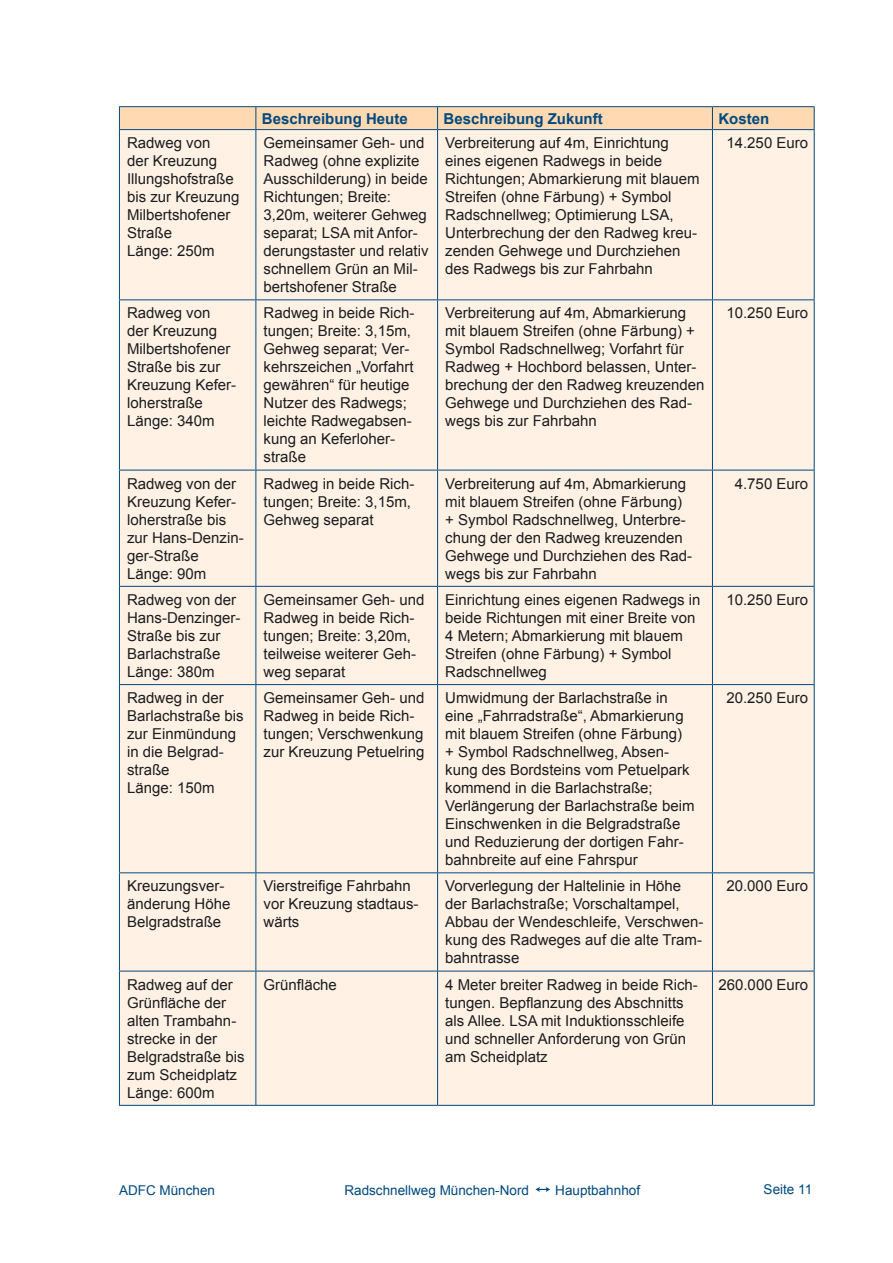
<style>
.page{position:relative;width:893px;height:1263px;background:#fff}
.page>*{position:absolute;margin:0;border:0;box-sizing:border-box;transform-origin:0 0}
.Tabelleneinträge_lin{font:15px/18px "Arial";color:#1b1c20}
.Tabelleneintrag_rech{font:15px "Arial";color:#1b1c20}
.Tabellenüberschrift{font:700 15px "Arial";color:#00497e}
.t1{font:13.5px "Arial";color:#00497e}
</style>
<div class="page">
<svg style="left:535px;top:1187px;width:15px;height:5px"></svg>
<div style="left:120px;top:130px;width:694px;height:975px;background:#fff2e5"></div>
<hr style="left:119px;top:106px;width:137px;height:1px;background:#00497e">
<hr style="left:256px;top:106px;width:182px;height:1px;background:#00497e">
<hr style="left:438px;top:106px;width:274px;height:1px;background:#00497e">
<hr style="left:712px;top:106px;width:103px;height:1px;background:#00497e">
<div style="left:119px;top:107px;width:696px;height:22px;background:#ffd9b2"></div>
<hr style="left:119px;top:129px;width:137px;height:1px;background:#00497e">
<hr style="left:119px;top:130px;width:1px;height:169px;background:#00497e">
<hr style="left:256px;top:129px;width:182px;height:1px;background:#00497e">
<hr style="left:255px;top:130px;width:1px;height:169px;background:#00497e">
<hr style="left:438px;top:129px;width:274px;height:1px;background:#00497e">
<hr style="left:437px;top:130px;width:1px;height:169px;background:#00497e">
<hr style="left:712px;top:129px;width:103px;height:1px;background:#00497e">
<hr style="left:712px;top:130px;width:1px;height:169px;background:#00497e">
<hr style="left:814px;top:130px;width:1px;height:169px;background:#00497e">
<hr style="left:119px;top:299px;width:137px;height:1px;background:#00497e">
<hr style="left:119px;top:300px;width:1px;height:170px;background:#00497e">
<hr style="left:256px;top:299px;width:182px;height:1px;background:#00497e">
<hr style="left:255px;top:300px;width:1px;height:170px;background:#00497e">
<hr style="left:438px;top:299px;width:274px;height:1px;background:#00497e">
<hr style="left:437px;top:300px;width:1px;height:170px;background:#00497e">
<hr style="left:712px;top:299px;width:103px;height:1px;background:#00497e">
<hr style="left:712px;top:300px;width:1px;height:170px;background:#00497e">
<hr style="left:814px;top:300px;width:1px;height:170px;background:#00497e">
<hr style="left:119px;top:470px;width:137px;height:1px;background:#00497e">
<hr style="left:119px;top:470px;width:1px;height:116px;background:#00497e">
<hr style="left:256px;top:470px;width:182px;height:1px;background:#00497e">
<hr style="left:255px;top:470px;width:1px;height:116px;background:#00497e">
<hr style="left:438px;top:470px;width:274px;height:1px;background:#00497e">
<hr style="left:437px;top:470px;width:1px;height:116px;background:#00497e">
<hr style="left:712px;top:470px;width:103px;height:1px;background:#00497e">
<hr style="left:712px;top:470px;width:1px;height:116px;background:#00497e">
<hr style="left:814px;top:470px;width:1px;height:116px;background:#00497e">
<hr style="left:119px;top:586px;width:137px;height:1px;background:#00497e">
<hr style="left:119px;top:587px;width:1px;height:97px;background:#00497e">
<hr style="left:256px;top:586px;width:182px;height:1px;background:#00497e">
<hr style="left:255px;top:587px;width:1px;height:97px;background:#00497e">
<hr style="left:438px;top:586px;width:274px;height:1px;background:#00497e">
<hr style="left:437px;top:587px;width:1px;height:97px;background:#00497e">
<hr style="left:712px;top:586px;width:103px;height:1px;background:#00497e">
<hr style="left:712px;top:587px;width:1px;height:97px;background:#00497e">
<hr style="left:814px;top:587px;width:1px;height:97px;background:#00497e">
<hr style="left:119px;top:684px;width:137px;height:1px;background:#00497e">
<hr style="left:119px;top:685px;width:1px;height:187px;background:#00497e">
<hr style="left:256px;top:684px;width:182px;height:1px;background:#00497e">
<hr style="left:255px;top:685px;width:1px;height:187px;background:#00497e">
<hr style="left:438px;top:684px;width:274px;height:1px;background:#00497e">
<hr style="left:437px;top:685px;width:1px;height:187px;background:#00497e">
<hr style="left:712px;top:684px;width:103px;height:1px;background:#00497e">
<hr style="left:712px;top:685px;width:1px;height:187px;background:#00497e">
<hr style="left:814px;top:685px;width:1px;height:187px;background:#00497e">
<hr style="left:119px;top:872px;width:137px;height:1px;background:#00497e">
<hr style="left:119px;top:873px;width:1px;height:98px;background:#00497e">
<hr style="left:256px;top:872px;width:182px;height:1px;background:#00497e">
<hr style="left:255px;top:873px;width:1px;height:98px;background:#00497e">
<hr style="left:438px;top:872px;width:274px;height:1px;background:#00497e">
<hr style="left:437px;top:873px;width:1px;height:98px;background:#00497e">
<hr style="left:712px;top:872px;width:103px;height:1px;background:#00497e">
<hr style="left:712px;top:873px;width:1px;height:98px;background:#00497e">
<hr style="left:814px;top:873px;width:1px;height:98px;background:#00497e">
<hr style="left:119px;top:971px;width:137px;height:1px;background:#00497e">
<hr style="left:119px;top:971px;width:1px;height:134px;background:#00497e">
<hr style="left:256px;top:971px;width:182px;height:1px;background:#00497e">
<hr style="left:255px;top:971px;width:1px;height:134px;background:#00497e">
<hr style="left:438px;top:971px;width:274px;height:1px;background:#00497e">
<hr style="left:437px;top:971px;width:1px;height:134px;background:#00497e">
<hr style="left:712px;top:971px;width:103px;height:1px;background:#00497e">
<hr style="left:712px;top:971px;width:1px;height:134px;background:#00497e">
<hr style="left:814px;top:971px;width:1px;height:134px;background:#00497e">
<hr style="left:119px;top:1105px;width:137px;height:1px;background:#00497e">
<hr style="left:256px;top:1105px;width:182px;height:1px;background:#00497e">
<hr style="left:438px;top:1105px;width:274px;height:1px;background:#00497e">
<hr style="left:712px;top:1105px;width:103px;height:1px;background:#00497e">
<p class="Tabellenüberschrift" style="left:262px;top:108px;width:147px">Beschreibung Heute</p>
<p class="Tabellenüberschrift" style="left:444px;top:108px;width:161px">Beschreibung Zukunft</p>
<p class="Tabellenüberschrift" style="left:718px;top:108px;width:52px">Kosten</p>
<p class="Tabelleneinträge_lin" style="left:127px;top:134px;width:114px">Radweg von<br>der Kreuzung<br>Illungshofstraße bis zur Kreuzung<br>Milbertshofener<br>Straße<br>Länge: 250m</p>
<p class="Tabelleneinträge_lin" style="left:264px;top:134px;width:167px">Gemeinsamer Geh- und<br>Radweg (ohne explizite<br>Ausschilderung) in beide<br>Richtungen; Breite:<br>3,20m, weiterer Gehweg separat; LSA mit Anfor&shy;derungstaster und relativ schnellem Grün an Mil&shy;bertshofener Straße</p>
<p class="Tabelleneinträge_lin" style="left:445px;top:134px;width:256px">Verbreiterung auf 4m, Einrichtung eines eigenen Radwegs in beide Richtungen; Abmarkierung mit blauem Streifen (ohne Färbung) + Symbol Radschnellweg; Optimierung LSA, Unterbrechung der den Radweg kreu&shy;zenden Gehwege und Durchziehen des Radwegs bis zur Fahrbahn</p>
<p class="Tabelleneintrag_rech" style="left:726px;top:133px;width:83px">1 4.250 Euro</p>
<p class="Tabelleneinträge_lin" style="left:127px;top:304px;width:110px">Radweg von der Kreuzung<br>Milbertshofener<br>Straße bis zur<br>Kreuzung Kefer&shy;loherstraße<br>Länge: 340m</p>
<p class="Tabelleneinträge_lin" style="left:264px;top:304px;width:152px">Radweg in beide Rich&shy;tungen; Breite: 3,1 5m,<br>Gehweg separat; Ver&shy;kehrszeichen „Vorfahrt gewähren“ für heutige<br>Nutzer des Radwegs; leichte Radwegabsen&shy;kung an Keferloher&shy;straße</p>
<p class="Tabelleneinträge_lin" style="left:445px;top:304px;width:261px">Verbreiterung auf 4m, Abmarkierung mit blauem Streifen (ohne Färbung) + Symbol Radschnellweg; Vorfahrt für Radweg + Hochbord belassen, Unter&shy;brechung der den Radweg kreuzenden Gehwege und Durchziehen des Rad&shy;wegs bis zur Fahrbahn</p>
<p class="Tabelleneintrag_rech" style="left:726px;top:303px;width:83px">1 0.250 Euro</p>
<p class="Tabelleneinträge_lin" style="left:127px;top:475px;width:118px">Radweg von der<br>Kreuzung Kefer&shy;loher-straße bis zur Hans-Denzin&shy;ger-Straße<br>Länge: 90m</p>
<p class="Tabelleneinträge_lin" style="left:264px;top:475px;width:152px">Radweg in beide Rich&shy;tungen; Breite: 3,1 5m,<br>Gehweg separat</p>
<p class="Tabelleneinträge_lin" style="left:445px;top:475px;width:248px">Verbreiterung auf 4m, Abmarkierung mit blauem Streifen (ohne Färbung) + Symbol Radschnellweg, Unterbre&shy;chung der den Radweg kreuzenden<br>Gehwege und Durchziehen des Rad&shy;wegs bis zur Fahrbahn</p>
<p class="Tabelleneintrag_rech" style="left:735px;top:474px;width:75px">4.750 Euro</p>
<p class="Tabelleneinträge_lin" style="left:127px;top:591px;width:115px">Radweg von der<br>Hans-Denzinger-<br>Straße bis zur<br>Barlachstraße<br>Länge: 380m</p>
<p class="Tabelleneinträge_lin" style="left:264px;top:591px;width:162px">Gemeinsamer Geh- und<br>Radweg in beide Rich&shy;tungen; Breite: 3,20m, teilweise weiterer Geh&shy;weg separat</p>
<p class="Tabelleneinträge_lin" style="left:445px;top:591px;width:257px">Einrichtung eines eigenen Radwegs in beide Richtungen mit einer Breite von<br>4 Metern; Abmarkierung mit blauem<br>Streifen (ohne Färbung) + Symbol<br>Radschnellweg</p>
<p class="Tabelleneintrag_rech" style="left:726px;top:590px;width:83px">1 0.250 Euro</p>
<p class="Tabelleneinträge_lin" style="left:127px;top:689px;width:118px">Radweg in der<br>Barlachstraße bis zur Einmündung in die Belgrad&shy;straße<br>Länge: 1 50m</p>
<p class="Tabelleneinträge_lin" style="left:264px;top:689px;width:162px">Gemeinsamer Geh- und<br>Radweg in beide Rich&shy;tungen; Verschwenkung zur Kreuzung Petuelring</p>
<p class="Tabelleneinträge_lin" style="left:445px;top:689px;width:251px">Umwidmung der Barlachstraße in eine „Fahrradstraße“, Abmarkierung mit blauem Streifen (ohne Färbung) + Symbol Radschnellweg, Absen&shy;kung des Bordsteins vom Petuelpark kommend in die Barlachstraße; Verlängerung der Barlachstraße beim Einschwenken in die Belgradstraße und Reduzierung der dortigen Fahr&shy;bahnbreite auf eine Fahrspur</p>
<p class="Tabelleneintrag_rech" style="left:726px;top:688px;width:83px">20.250 Euro</p>
<p class="Tabelleneinträge_lin" style="left:127px;top:877px;width:105px">Kreuzungsver&shy;änderung Höhe<br>Belgradstraße</p>
<p class="Tabelleneinträge_lin" style="left:264px;top:877px;width:157px">Vierstreifige Fahrbahn vor Kreuzung stadtaus&shy;wärts</p>
<p class="Tabelleneinträge_lin" style="left:445px;top:877px;width:260px">Vorverlegung der Haltelinie in Höhe der Barlachstraße; Vorschaltampel,<br>Abbau der Wendeschleife, Verschwen&shy;kung des Radweges auf die alte Tram&shy;bahntrasse</p>
<p class="Tabelleneintrag_rech" style="left:726px;top:876px;width:83px">20.000 Euro</p>
<p class="Tabelleneinträge_lin" style="left:127px;top:975px;width:119px">Radweg auf der<br>Grünfläche der alten Trambahn&shy;strecke in der<br>Belgradstraße bis zum Scheidplatz<br>Länge: 600m</p>
<p class="Tabelleneinträge_lin" style="left:264px;top:975px;width:75px">Grünfläche</p>
<p class="Tabelleneinträge_lin" style="left:445px;top:975px;width:254px">4 Meter breiter Radweg in beide Rich&shy;tungen. Bepflanzung des Abschnitts als Allee. LSA mit Induktionsschleife und schneller Anforderung von Grün am Scheidplatz</p>
<p class="Tabelleneintrag_rech" style="left:718px;top:974px;width:91px">260.000 Euro</p>
<p class="t1" style="left:119px;top:1181px;width:98px">ADFC München</p>
<p class="t1" style="left:344px;top:1181px;width:186px">Radschnellweg München-Nord</p>
<p class="t1" style="left:555px;top:1181px;width:86px">Hauptbahnhof</p>
<p class="t1" style="left:764px;top:1180px;width:41px">Seite 11</p>
</div>
